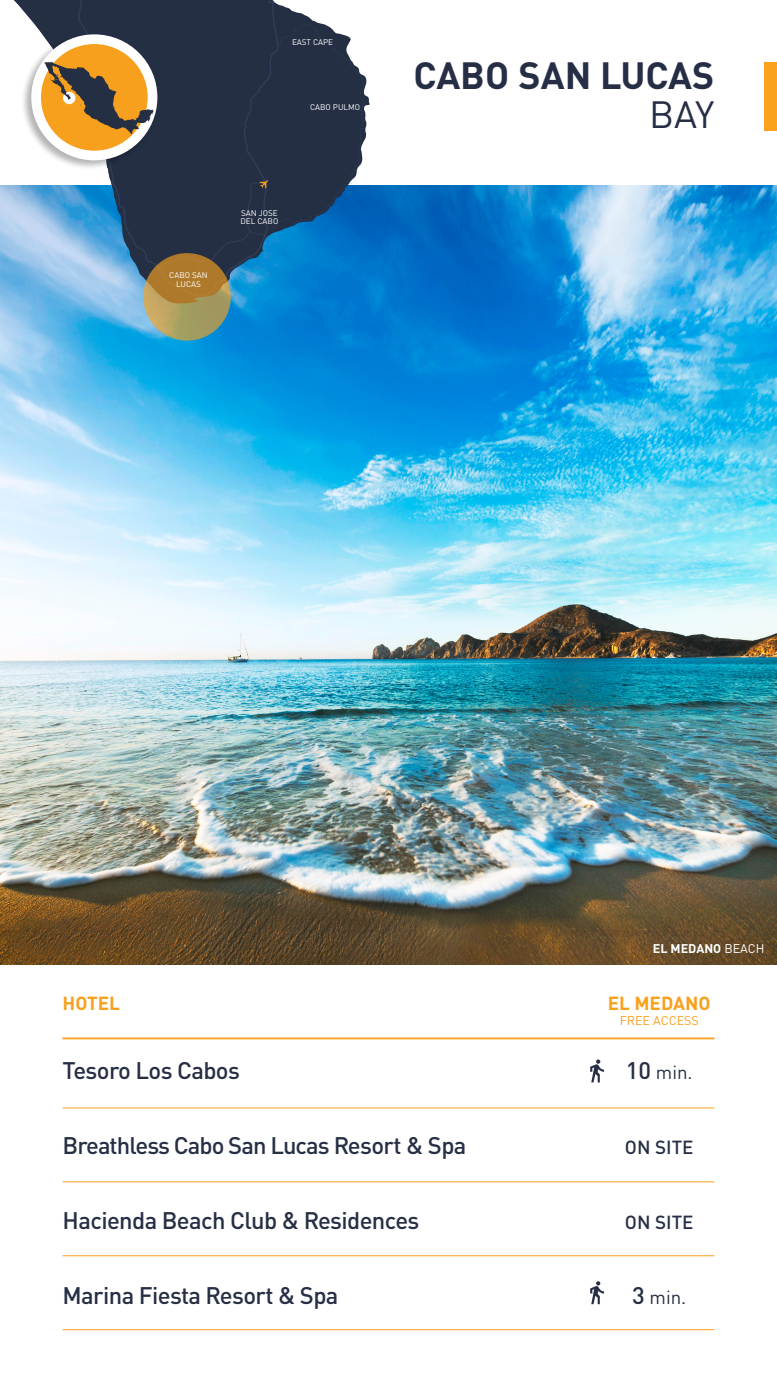
<style>
.page{position:relative;width:777px;height:1380px;background:#fff}
.page>*{position:absolute;margin:0;border:0;box-sizing:border-box;transform-origin:0 0}
.t1{font:700 37.5px "DIN Pro";color:#262e45}
.t2{font:37.5px "DIN Pro";color:#262e45}
.t3{font:500 23.75px "DIN Pro";letter-spacing:-.025em;color:#272f45}
.t4{font:700 18.75px "DIN Pro";color:#f9a01d}
.t5{font:500 18.75px "DIN Pro";color:#272f45}
.t6{font:18.75px "DIN Pro";color:#272f45}
.t7{font:700 12.5px "DIN Pro";color:#fff}
.t8{font:12.5px "DIN Pro";color:#f9a01d}
.t9{font:8.12px/8.6px "DIN Pro";color:#fff;text-align:center}
.s1{font-weight:400}
.s2{font-weight:500;font-size:23.75px}
</style>
<div class="page">
<img style="left:0;top:186px;width:776px;height:779px">
<hr style="left:62px;top:1038px;width:652px;height:1px;background:#f9a01d">
<svg style="left:14px;top:76px;width:356px;height:228px;background:#70b0e0"></svg>
<svg style="left:14px;top:0;width:30px;height:211px"></svg>
<div style="left:21px;top:33px;width:138px;height:138px;background:#000;opacity:.3"></div>
<svg style="left:31px;top:34px;width:126px;height:126px"></svg>
<svg style="left:44px;top:0;width:320px;height:297px;background:#4a5e6f"></svg>
<div style="left:764px;top:62px;width:12px;height:69px;background:#faa21d"></div>
<hr style="left:62px;top:1108px;width:652px;height:1px;background:#f9a01d">
<hr style="left:62px;top:1182px;width:652px;height:1px;background:#f9a01d">
<hr style="left:62px;top:1255px;width:652px;height:1px;background:#f9a01d">
<svg style="left:143px;top:253px;width:88px;height:88px;background:#ac8d48"></svg>
<svg style="left:590px;top:1059px;width:13px;height:23px"></svg>
<svg style="left:590px;top:1281px;width:13px;height:23px"></svg>
<hr style="left:62px;top:1329px;width:652px;height:1px;background:#f9a01d">
<p class="t9" style="left:292px;top:37px;width:43px">EAST CAPE</p>
<p class="t9" style="left:310px;top:102px;width:52px">CABO PULMO</p>
<p class="t9" style="left:169px;top:270px;width:40px">CABO SAN<br>LUCAS</p>
<p class="t9" style="left:240px;top:208px;width:39px;text-align:left">SAN JOSE<br>DEL CABO</p>
<h1 class="t1" style="left:413px;top:44px;width:302px">CABO SAN LUCAS</h1>
<h1 class="t2" style="left:649px;top:85px;width:67px">BAY</h1>
<p class="t4" style="left:62px;top:987px;width:59px">HOTEL</p>
<p class="t3" style="left:62px;top:1051px;width:179px">Tesoro Los Cabos</p>
<p class="t7" style="left:652px;top:938px;width:113px">EL MEDANO <span class="s1">BEACH</span></p>
<p class="t4" style="left:607px;top:987px;width:104px">EL MEDANO</p>
<p class="t8" style="left:619px;top:1010px;width:81px">FREE ACCESS</p>
<p class="t6" style="left:625px;top:1057px;width:68px"><span class="s2">10</span> min.</p>
<p class="t3" style="left:62px;top:1126px;width:405px">Breathless Cabo San Lucas Resort &amp; Spa</p>
<p class="t5" style="left:624px;top:1132px;width:70px">ON SITE</p>
<p class="t3" style="left:62px;top:1201px;width:358px">Hacienda Beach Club &amp; Residences</p>
<p class="t5" style="left:624px;top:1207px;width:70px">ON SITE</p>
<p class="t3" style="left:62px;top:1276px;width:277px">Marina Fiesta Resort &amp; Spa</p>
<p class="t6" style="left:632px;top:1282px;width:56px"><span class="s2">3</span> min.</p>
</div>
